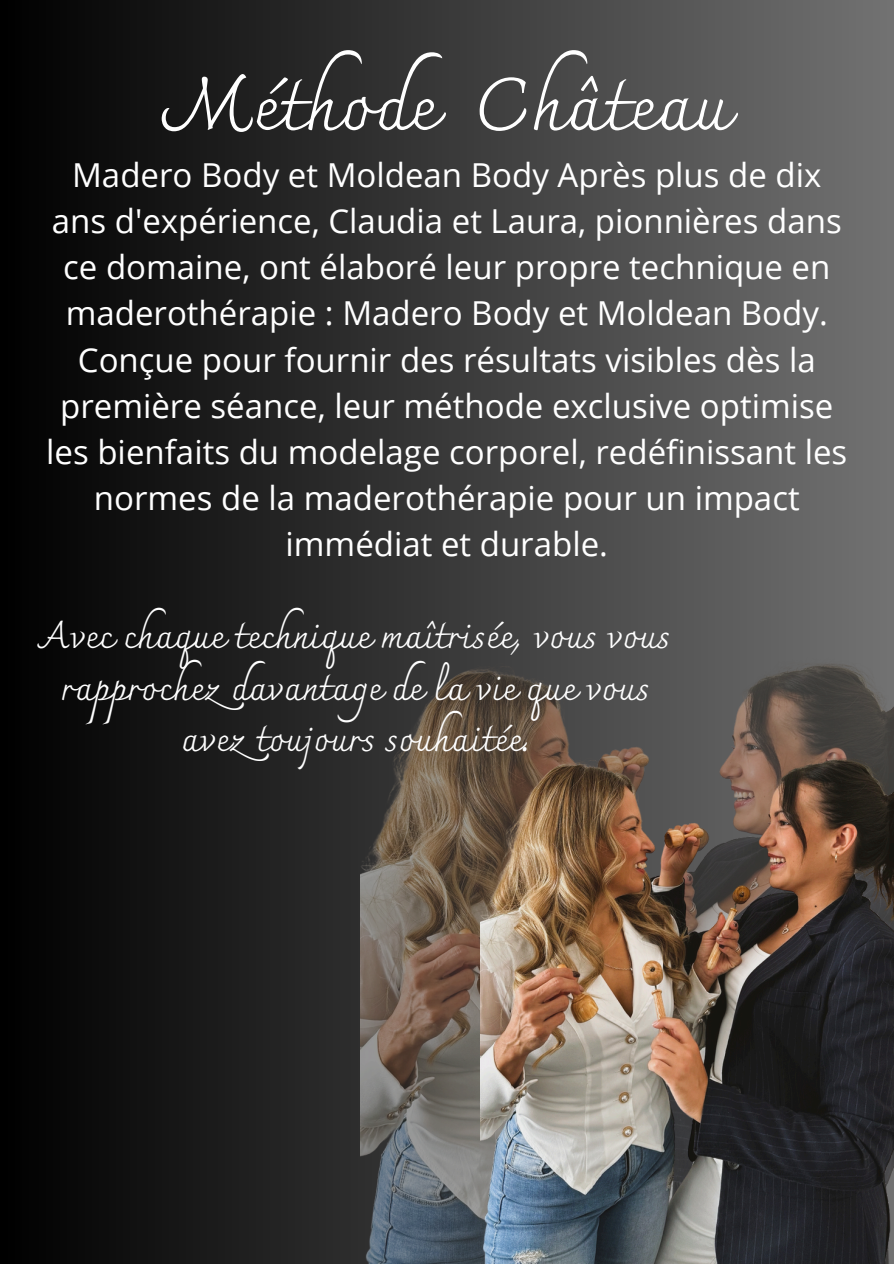
<style>
.page{position:relative;width:894px;height:1264px;background:#fff}
.page>*{position:absolute;margin:0;border:0;box-sizing:border-box;transform-origin:0 0}
.t1{font:73.05px "Charmonman";color:#fff}
.t2{font:37.05px/51.8px "Charmonman";color:#fff;text-align:center}
.t3{font:33px/46.2px "Open Sans";color:#fff;text-align:center}
</style>
<div class="page">
<div style="left:0;top:0;width:893px;height:1263px;background:linear-gradient(to right,#000,#727272)"></div>
<img style="left:360px;top:620px;width:533px;height:643px">
<img style="left:480px;top:749px;width:412px;height:514px">
<h1 class="t1" style="left:165px;top:62px;width:564px">Méthode Château</h1>
<p class="t3" style="left:46px;top:151px;width:802px">Madero Body et Moldean Body Après plus de dix ans d'expérience, Claudia et Laura, pionnières dans ce domaine, ont élaboré leur propre technique en maderothérapie : Madero Body et Moldean Body.<br>Conçue pour fournir des résultats visibles dès la première séance, leur méthode exclusive optimise les bienfaits du modelage corporel, redéfinissant les normes de la maderothérapie pour un impact immédiat et durable.</p>
<h2 class="t2" style="left:40px;top:609px;width:632px">Avec chaque technique maîtrisée, vous vous rapprochezdavantage de la vie que vous aveztoujours souhaitée.</h2>
</div>
